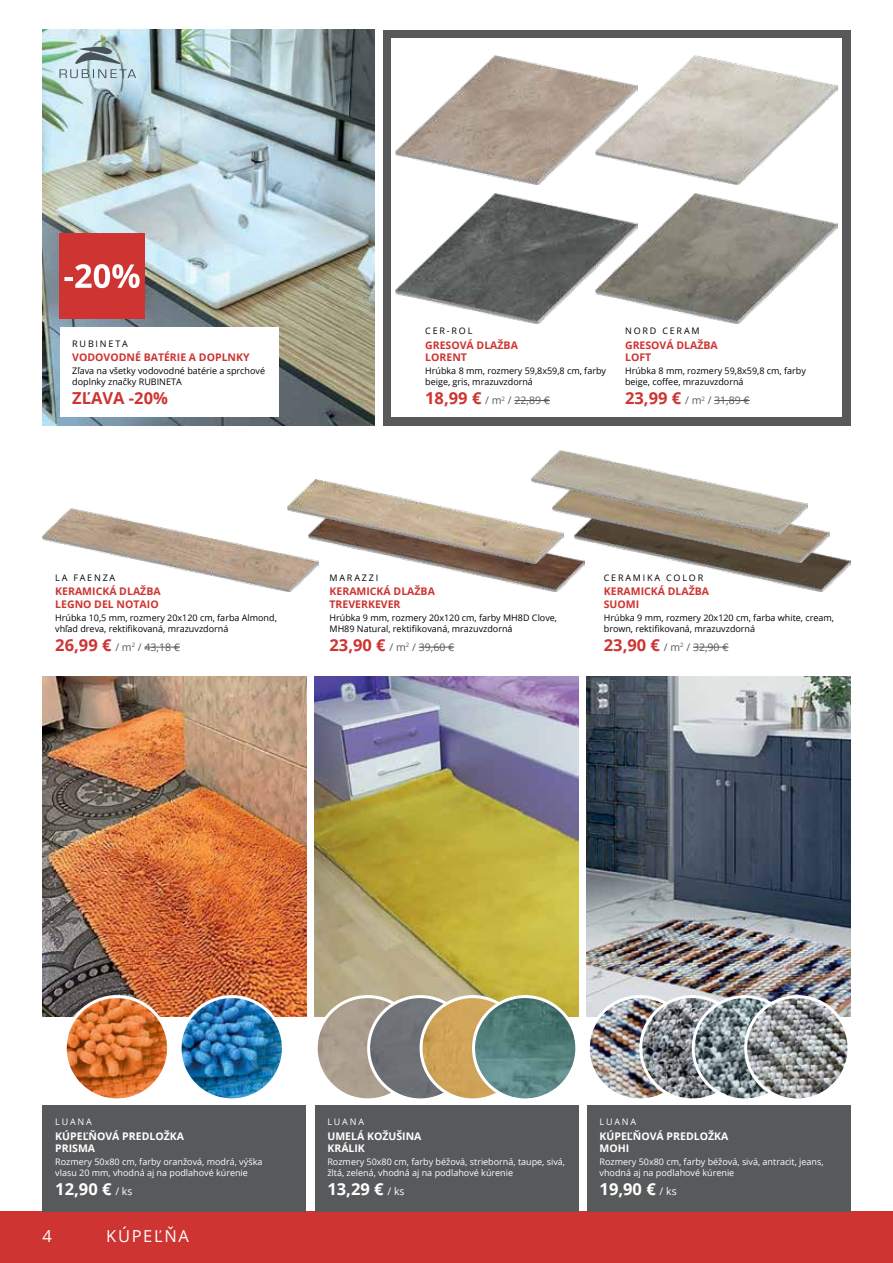
<style>
.page{position:relative;width:893px;height:1263px;background:#fff}
.page>*{position:absolute;margin:0;border:0;box-sizing:border-box;transform-origin:0 0}
.t1{font:700 16.5px "Open Sans";color:#fff}
.t2{font:700 16.5px "Open Sans";color:#ce3431}
.t3{font:16.5px "Open Sans";letter-spacing:.1em;color:#fff}
.t4{font:700 10.5px/12.6px "Open Sans";color:#ce3431}
.t5{font:10.5px "Open Sans";color:#58595b}
.t6{font:700 10.5px/12.6px "Open Sans";color:#fff}
.t7{font:9px/10.5px "Open Sans";color:#000}
.t8{font:9px/10.5px "Open Sans";color:#fff}
.t9{font:9px "Open Sans";letter-spacing:.2em;color:#000}
.s1{font-weight:700;font-size:16.5px;color:#ce3431}
.s2{font-weight:400;font-size:10.5px}
</style>
<div class="page">
<div style="left:383px;top:30px;width:467px;height:395px;background:#58595b"></div>
<div style="left:0;top:1212px;width:893px;height:51px;background:#ce3431"></div>
<img style="left:43px;top:30px;width:331px;height:395px">
<div style="left:391px;top:38px;width:451px;height:379px;background:#fff"></div>
<img style="left:638px;top:194px;width:200px;height:129px">
<img style="left:638px;top:55px;width:200px;height:130px">
<img style="left:395px;top:194px;width:243px;height:129px">
<img style="left:395px;top:55px;width:243px;height:130px">
<div style="left:60px;top:327px;width:219px;height:90px;background:#fff"></div>
<svg style="left:60px;top:47px;width:76px;height:31px;background:#abc1c6"></svg>
<div style="left:60px;top:234px;width:85px;height:85px;background:#ce3431"></div>
<svg style="left:64px;top:264px;width:76px;height:24px"></svg>
<hr style="left:514px;top:400px;width:36px;height:1px;background:#58595b">
<hr style="left:714px;top:400px;width:36px;height:1px;background:#58595b">
<img style="left:43px;top:508px;width:265px;height:83px">
<img style="left:685px;top:531px;width:165px;height:60px">
<img style="left:585px;top:527px;width:244px;height:36px">
<img style="left:531px;top:451px;width:277px;height:83px">
<hr style="left:693px;top:647px;width:35px;height:1px;background:#58595b">
<img style="left:308px;top:508px;width:277px;height:83px">
<img style="left:287px;top:480px;width:276px;height:83px">
<hr style="left:419px;top:647px;width:35px;height:1px;background:#58595b">
<hr style="left:144px;top:647px;width:36px;height:1px;background:#58595b">
<div style="left:587px;top:1106px;width:263px;height:106px;background:#58595b"></div>
<img style="left:587px;top:676px;width:263px;height:340px">
<img style="left:588px;top:996px;width:104px;height:104px;border-radius:52px">
<div style="left:587px;top:995px;width:106px;height:106px;border:3px solid #fff;border-radius:50%"></div>
<img style="left:641px;top:996px;width:103px;height:104px;border-radius:52px">
<div style="left:639px;top:995px;width:107px;height:106px;border:3px solid #fff;border-radius:50%"></div>
<img style="left:693px;top:996px;width:103px;height:104px;border-radius:52px">
<div style="left:692px;top:995px;width:106px;height:106px;border:3px solid #fff;border-radius:50%"></div>
<img style="left:746px;top:996px;width:103px;height:104px;border-radius:52px">
<div style="left:744px;top:995px;width:106px;height:106px;border:3px solid #fff;border-radius:50%"></div>
<div style="left:43px;top:1106px;width:263px;height:106px;background:#58595b"></div>
<img style="left:43px;top:676px;width:263px;height:340px">
<img style="left:65px;top:996px;width:104px;height:104px;border-radius:52px">
<div style="left:64px;top:995px;width:106px;height:106px;border:3px solid #fff;border-radius:50%"></div>
<img style="left:180px;top:996px;width:103px;height:104px;border-radius:52px">
<div style="left:179px;top:995px;width:106px;height:106px;border:3px solid #fff;border-radius:50%"></div>
<div style="left:315px;top:1106px;width:263px;height:106px;background:#58595b"></div>
<img style="left:315px;top:676px;width:263px;height:340px">
<img style="left:316px;top:996px;width:103px;height:104px;border-radius:52px">
<div style="left:315px;top:995px;width:106px;height:106px;border:3px solid #fff;border-radius:50%"></div>
<img style="left:369px;top:996px;width:103px;height:104px;border-radius:52px">
<div style="left:367px;top:995px;width:106px;height:106px;border:3px solid #fff;border-radius:50%"></div>
<img style="left:421px;top:996px;width:103px;height:104px;border-radius:52px">
<div style="left:420px;top:995px;width:106px;height:106px;border:3px solid #fff;border-radius:50%"></div>
<img style="left:473px;top:996px;width:104px;height:104px;border-radius:52px">
<div style="left:472px;top:995px;width:106px;height:106px;border:3px solid #fff;border-radius:50%"></div>
<p class="t7" style="left:425px;top:325px;width:49px">CER-ROL</p>
<p class="t9" style="left:625px;top:325px;width:76px">NORD CERAM</p>
<p class="t9" style="left:72px;top:337px;width:57px">RUBINETA</p>
<p class="t4" style="left:72px;top:351px;width:179px">VODOVODNÉ BATÉRIE A DOPLNKY</p>
<p class="t4" style="left:425px;top:338px;width:94px">GRESOVÁ DLAŽBA<br>LORENT</p>
<p class="t4" style="left:625px;top:338px;width:94px">GRESOVÁ DLAŽBA<br>LOFT</p>
<p class="t7" style="left:72px;top:366px;width:194px">Zľava na všetky vodovodné batérie a sprchové doplnky značky RUBINETA</p>
<p class="t7" style="left:425px;top:366px;width:182px">Hrúbka 8 mm, rozmery 59,8x59,8 cm, farby beige, gris, mrazuvzdorná</p>
<p class="t7" style="left:625px;top:366px;width:182px">Hrúbka 8 mm, rozmery 59,8x59,8 cm, farby beige, coffee, mrazuvzdorná</p>
<h1 class="t2" style="left:72px;top:386px;width:97px">ZĽAVA -20%</h1>
<p class="t5" style="left:425px;top:393px;width:126px"><span class="s1">18,99 €</span> / m<sup>2</sup> / 22,89 €</p>
<p class="t5" style="left:625px;top:393px;width:126px"><span class="s1">23,99 €</span> / m<sup>2</sup> / 31,89 €</p>
<p class="t9" style="left:55px;top:571px;width:62px">LA FAENZA</p>
<p class="t9" style="left:330px;top:571px;width:50px">MARAZZI</p>
<p class="t9" style="left:604px;top:571px;width:101px">CERAMIKA COLOR</p>
<p class="t4" style="left:55px;top:585px;width:107px">KERAMICKÁ DLAŽBA<br>LEGNO DEL NOTAIO</p>
<p class="t4" style="left:330px;top:585px;width:107px">KERAMICKÁ DLAŽBA<br>TREVERKEVER</p>
<p class="t4" style="left:604px;top:585px;width:107px">KERAMICKÁ DLAŽBA<br>SUOMI</p>
<p class="t7" style="left:55px;top:612px;width:223px">Hrúbka 10,5 mm, rozmery 20x120 cm, farba Almond, vhľad dreva, rektifikovaná, mrazuvzdorná</p>
<p class="t7" style="left:330px;top:612px;width:229px">Hrúbka 9 mm, rozmery 20x120 cm, farby MH8D Clove,<br>MH89 Natural, rektifikovaná, mrazuvzdorná</p>
<p class="t7" style="left:604px;top:612px;width:232px">Hrúbka 9 mm, rozmery 20x120 cm, farba white, cream, brown, rektifikovaná, mrazuvzdorná</p>
<p class="t5" style="left:55px;top:640px;width:126px"><span class="s1">26,99 €</span> / m<sup>2</sup> / 43,18 €</p>
<p class="t5" style="left:330px;top:640px;width:126px"><span class="s1">23,90 €</span> / m<sup>2</sup> / 39,60 €</p>
<p class="t5" style="left:604px;top:640px;width:126px"><span class="s1">23,90 €</span> / m<sup>2</sup> / 32,90 €</p>
<p class="t8" style="left:55px;top:1116px;width:38px">LUANA</p>
<p class="t8" style="left:327px;top:1116px;width:38px">LUANA</p>
<p class="t8" style="left:600px;top:1116px;width:38px">LUANA</p>
<p class="t6" style="left:55px;top:1129px;width:130px">KÚPEĽŇOVÁ PREDLOŽKA<br>PRISMA</p>
<p class="t6" style="left:327px;top:1129px;width:96px">UMELÁ KOŽUŠINA<br>KRÁLIK</p>
<p class="t6" style="left:600px;top:1129px;width:130px">KÚPEĽŇOVÁ PREDLOŽKA<br>MOHI</p>
<p class="t8" style="left:55px;top:1157px;width:209px">Rozmery 50x80 cm, farby oranžová, modrá, výška vlasu 20 mm, vhodná aj na podlahové kúrenie</p>
<p class="t8" style="left:327px;top:1157px;width:239px">Rozmery 50x80 cm, farby béžová, strieborná, taupe, sivá, žltá, zelená, vhodná aj na podlahové kúrenie</p>
<p class="t8" style="left:600px;top:1157px;width:226px">Rozmery 50x80 cm, farby béžová, sivá, antracit, jeans, vhodná aj na podlahové kúrenie</p>
<h1 class="t1" style="left:55px;top:1177px;width:79px">12,90 € <span class="s2">/ ks</span></h1>
<h1 class="t1" style="left:327px;top:1177px;width:79px">13,29 € <span class="s2">/ ks</span></h1>
<h1 class="t1" style="left:600px;top:1177px;width:79px">19,90 € <span class="s2">/ ks</span></h1>
<h1 class="t3" style="left:43px;top:1224px;width:11px">4</h1>
<h1 class="t3" style="left:106px;top:1224px;width:84px">KÚPEĽŇA</h1>
</div>
